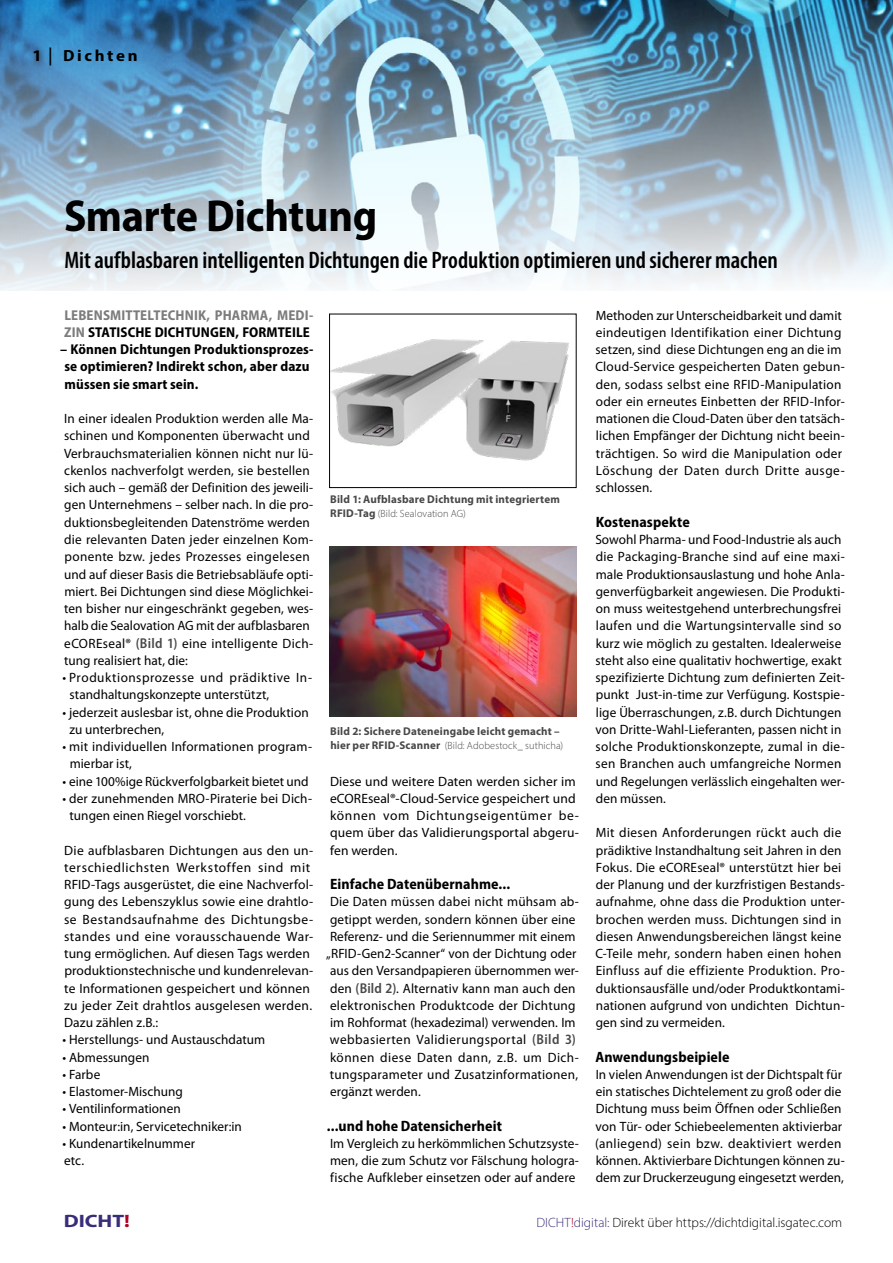
<style>
.page{position:relative;width:893px;height:1263px;background:#fff}
.page>*{position:absolute;margin:0;border:0;box-sizing:border-box;transform-origin:0 0}
.t1{font:700 semi-condensed 45px "Myriad Pro";letter-spacing:-.005em;color:#000}
.t2{font:600 condensed 24px "Myriad Pro";color:#000}
.t3{font:700 18px "Myriad Pro";letter-spacing:-.005em;color:#392d7a;scale:1.2 1}
.t4{font:700 semi-condensed 16.2px "Myriad Pro";letter-spacing:.15em;color:#000;scale:1.11 1}
.t5{font:700 semi-condensed 15px "Myriad Pro";letter-spacing:.005em;color:#000}
.t6{font:700 semi-condensed 14.25px/17.2px "Myriad Pro";letter-spacing:.01em;color:#000}
.t7{font:700 semi-condensed 14.25px/17.2px "Myriad Pro";letter-spacing:.005em;color:#7c7c7c}
.t8{font:13.5px/17.2px "Myriad Pro";letter-spacing:.01em;color:#000}
.t9{font:13.5px/17.2px "Myriad Pro";letter-spacing:.03em;color:#000}
.t10{font:300 13.5px "Myriad Pro";color:#000}
.t11{font:700 11.25px "Myriad Pro";letter-spacing:.015em;color:#484848}
.t12{font:300 10.5px "Myriad Pro";letter-spacing:.01em;color:#484848}
.s1{font-size:18px}
.s2{color:#000}
.s3{font-weight:600;font-stretch:semi-condensed;font-size:14.25px;color:#484848}
.s4{font-weight:700;font-size:11.25px}
.s5{color:#b00024}
.s6{color:#392d7a}
</style>
<div class="page">
<img style="left:0;top:0;width:893px;height:291px">
<img style="left:331px;top:339px;width:238px;height:122px">
<div style="left:329px;top:314px;width:248px;height:174px;border:1px solid #000"></div>
<img style="left:330px;top:546px;width:246px;height:170px">
<p class="t4" style="left:33px;top:45px;width:96px">1 <span class="s1">|</span> Dichten</p>
<h1 class="t1" style="left:64px;top:187px;width:315px">Smarte Dichtung</h1>
<h2 class="t2" style="left:64px;top:245px;width:715px">Mit aufblasbaren intelligenten Dichtungen die Produktion optimieren und sicherer machen</h2>
<p class="t7" style="left:64px;top:306px;width:251px">LEBENSMITTELTECHNIK, PHARMA, MEDI-<br>ZIN <span class="s2">STATISCHE DICHTUNGEN, FORMTEILE</span></p>
<p class="t6" style="left:64px;top:340px;width:251px;text-indent:-4px">– Können Dichtungen Produktionsprozes&shy;se optimieren? Indirekt schon, aber dazu müssen sie smart sein.</p>
<p class="t8" style="left:64px;top:410px;width:251px">In einer idealen Produktion werden alle Ma&shy;schinen und Komponenten überwacht und Verbrauchsmaterialien können nicht nur lü&shy;ckenlos nachverfolgt werden, sie bestellen sich auch – gemäß der Definition des jeweili&shy;gen Unternehmens – selber nach. In die pro&shy;duktionsbegleitenden Datenströme werden die relevanten Daten jeder einzelnen Kom&shy;ponente bzw. jedes Prozesses eingelesen und auf dieser Basis die Betriebsabläufe opti&shy;miert. Bei Dichtungen sind diese Möglichkei&shy;ten bisher nur eingeschränkt gegeben, wes&shy;halb die Sealovation AG mit der aufblasbaren eCOREseal® <span class="s3">(Bild 1)</span> eine intelligente Dich&shy;tung realisiert hat, die:</p>
<p class="t9" style="left:69px;top:669px;width:244px;text-indent:-7px">• Produktionsprozesse und prädiktive In&shy;standhaltungskonzepte unterstützt,</p>
<p class="t8" style="left:69px;top:704px;width:241px;text-indent:-7px">• jederzeit auslesbar ist, ohne die Produktion zu unterbrechen,</p>
<p class="t8" style="left:70px;top:738px;width:244px;text-indent:-7px">• mit individuellen Informationen program&shy;mierbar ist,</p>
<p class="t8" style="left:63px;top:773px;width:248px">• eine 100%ige Rückverfolgbarkeit bietet und</p>
<p class="t8" style="left:70px;top:790px;width:244px;text-indent:-7px">• der zunehmenden MRO-Piraterie bei Dich&shy;tungen einen Riegel vorschiebt.</p>
<p class="t8" style="left:64px;top:842px;width:251px">Die aufblasbaren Dichtungen aus den un&shy;terschiedlichsten Werkstoffen sind mit RFID-Tags ausgerüstet, die eine Nachverfol&shy;gung des Lebenszyklus sowie eine drahtlo&shy;se Bestandsaufnahme des Dichtungsbe&shy;standes und eine vorausschauende War&shy;tung ermöglichen. Auf diesen Tags werden produktionstechnische und kundenrelevan&shy;te Informationen gespeichert und können zu jeder Zeit drahtlos ausgelesen werden.<br>Dazu zählen z.B.:</p>
<p class="t8" style="left:63px;top:1031px;width:204px">• Herstellungs- und Austauschdatum</p>
<p class="t8" style="left:63px;top:1049px;width:88px">• Abmessungen</p>
<p class="t8" style="left:63px;top:1066px;width:39px">• Farbe</p>
<p class="t8" style="left:63px;top:1083px;width:122px">• Elastomer-Mischung</p>
<p class="t8" style="left:63px;top:1100px;width:120px">• Ventilinformationen</p>
<p class="t8" style="left:63px;top:1118px;width:181px">• Monteur:in, Servicetechniker:in</p>
<p class="t8" style="left:63px;top:1135px;width:134px">• Kundenartikelnummer etc.</p>
<p class="t8" style="left:595px;top:307px;width:251px">Methoden zur Unterscheidbarkeit und damit eindeutigen Identifikation einer Dichtung setzen, sind diese Dichtungen eng an die im Cloud-Service gespeicherten Daten gebun&shy;den, sodass selbst eine RFID-Manipulation oder ein erneutes Einbetten der RFID-Infor&shy;mationen die Cloud-Daten über den tatsäch&shy;lichen Empfänger der Dichtung nicht beein&shy;trächtigen. So wird die Manipulation oder Löschung der Daten durch Dritte ausge&shy;schlossen.</p>
<p class="t5" style="left:596px;top:512px;width:95px">Kostenaspekte</p>
<p class="t8" style="left:595px;top:531px;width:251px">Sowohl Pharma- und Food-Industrie als auch die Packaging-Branche sind auf eine maxi&shy;male Produktionsauslastung und hohe Anla&shy;genverfügbarkeit angewiesen. Die Produkti&shy;on muss weitestgehend unterbrechungsfrei laufen und die Wartungsintervalle sind so kurz wie möglich zu gestalten. Idealerweise steht also eine qualitativ hochwertige, exakt spezifizierte Dichtung zum definierten Zeit&shy;punkt Just-in-time zur Verfügung. Kostspie&shy;lige Überraschungen, z.B. durch Dichtungen von Dritte-Wahl-Lieferanten, passen nicht in solche Produktionskonzepte, zumal in die&shy;sen Branchen auch umfangreiche Normen und Regelungen verlässlich eingehalten wer&shy;den müssen.</p>
<p class="t8" style="left:595px;top:824px;width:251px">Mit diesen Anforderungen rückt auch die prädiktive Instandhaltung seit Jahren in den Fokus. Die eCOREseal® unterstützt hier bei der Planung und der kurzfristigen Bestands&shy;aufnahme, ohne dass die Produktion unter&shy;brochen werden muss. Dichtungen sind in diesen Anwendungsbereichen längst keine C-Teile mehr, sondern haben einen hohen Einfluss auf die effiziente Produktion. Pro&shy;duktionsausfälle und/oder Produktkontami&shy;nationen aufgrund von undichten Dichtun&shy;gen sind zu vermeiden.</p>
<p class="t5" style="left:595px;top:1047px;width:136px">Anwendungsbeipiele</p>
<p class="t8" style="left:595px;top:1066px;width:251px">In vielen Anwendungen ist der Dichtspalt für ein statisches Dichtelement zu groß oder die Dichtung muss beim Öffnen oder Schließen von Tür- oder Schiebeelementen aktivierbar (anliegend) sein bzw. deaktiviert werden können. Aktivierbare Dichtungen können zu&shy;dem zur Druckerzeugung eingesetzt werden,</p>
<p class="t11" style="left:330px;top:493px;width:231px">Bild 1: Aufblasbare Dichtung mit integriertem</p>
<p class="t12" style="left:330px;top:507px;width:137px"><span class="s4">RFID-Tag</span> (Bild: Sealovation AG)</p>
<p class="t11" style="left:330px;top:725px;width:231px">Bild 2: Sichere Dateneingabe leicht gemacht –</p>
<p class="t12" style="left:330px;top:739px;width:235px"><span class="s4">hier per RFID-Scanner</span> (Bild: Adobestock_ suthicha)</p>
<p class="t8" style="left:330px;top:773px;width:251px">Diese und weitere Daten werden sicher im eCOREseal®-Cloud-Service gespeichert und können vom Dichtungseigentümer be&shy;quem über das Validierungsportal abgeru&shy;fen werden.</p>
<p class="t5" style="left:330px;top:874px;width:182px">Einfache Datenübernahme...</p>
<p class="t8" style="left:326px;top:893px;width:254px">Die Daten müssen dabei nicht mühsam ab&shy;getippt werden, sondern können über eine Referenz- und die Seriennummer mit einem „RFID-Gen2-Scanner“ von der Dichtung oder aus den Versandpapieren übernommen wer&shy;den <span class="s3">(Bild 2)</span>. Alternativ kann man auch den elektronischen Produktcode der Dichtung im Rohformat (hexadezimal) verwenden. Im webbasierten Validierungsportal <span class="s3">(Bild 3) </span>können diese Daten dann, z.B. um Dich&shy;tungsparameter und Zusatzinformationen, ergänzt werden.</p>
<p class="t5" style="left:327px;top:1116px;width:177px">...und hohe Datensicherheit</p>
<p class="t8" style="left:330px;top:1135px;width:250px;text-align:justify">Im Vergleich zu herkömmlichen Schutzsyste&shy;men, die zum Schutz vor Fälschung hologra&shy;fische Aufkleber einsetzen oder auf andere</p>
<h3 class="t3" style="left:64px;top:1211px;width:57px">DICHT<span class="s5">!</span></h3>
<p class="t10" style="left:536px;top:1215px;width:307px"><span class="s6">DICHT</span><span class="s5">!</span><span class="s6">digital:</span> Direkt über https://dichtdigital.isgatec.com</p>
</div>
